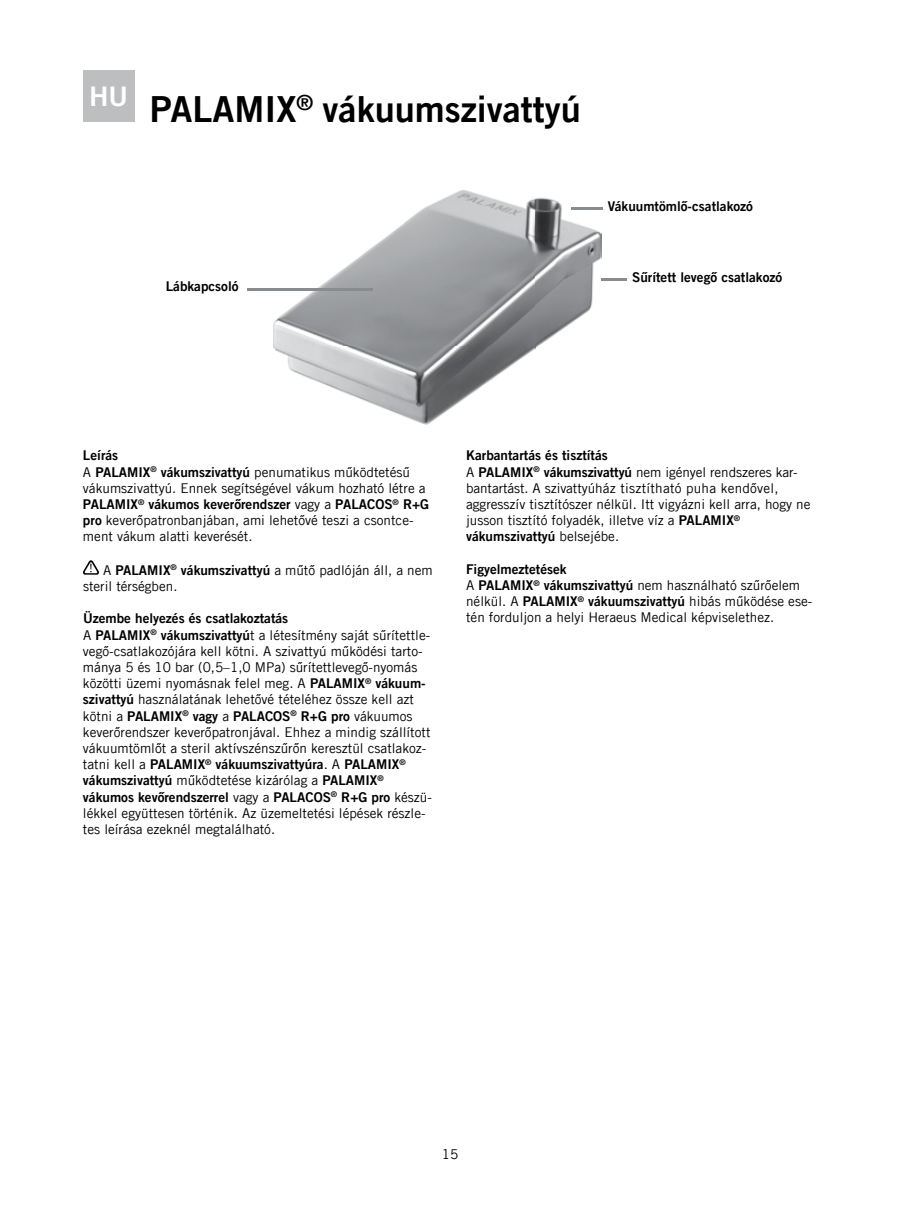
<style>
.page{position:relative;width:913px;height:1219px;background:#fff}
.page>*{position:absolute;margin:0;border:0;box-sizing:border-box;transform-origin:0 0}
.t1{font:36px "Trade Gothic LT Com Bd 2";color:#000}
.t2{font:27px "Trade Gothic LT Com Bd 2";color:#fff}
.t3{font:13.5px/16.2px "Trade Gothic LT Com";color:#000}
.t4{font:13.5px/16.2px "Trade Gothic LT Com Bd 2";color:#000}
.s1{font-family:"Trade Gothic LT Com Bd 2"}
.s2{font-family:"Trade Gothic LT Com"}
</style>
<div class="page">
<img style="left:273px;top:190px;width:327px;height:234px">
<hr style="left:570px;top:207px;width:32px;height:3px;background:#888c8e">
<hr style="left:600px;top:278px;width:26px;height:3px;background:#888c8e">
<hr style="left:247px;top:288px;width:126px;height:2px;background:#888c8e">
<div style="left:83px;top:71px;width:51px;height:51px;background:#bcbec0"></div>
<svg style="left:83px;top:560px;width:16px;height:14px"></svg>
<h2 class="t2" style="left:89px;top:80px;width:40px">HU</h2>
<h1 class="t1" style="left:150px;top:86px;width:432px">PALAMIX<sup>®</sup> vákuumszivattyú</h1>
<p class="t4" style="left:166px;top:277px;width:74px">Lábkapcsoló</p>
<p class="t4" style="left:607px;top:197px;width:146px">Vákuumtömlő-csatlakozó</p>
<p class="t4" style="left:631px;top:268px;width:151px">Sűrített levegő csatlakozó</p>
<p class="t4" style="left:83px;top:447px;width:37px">Leírás</p>
<p class="t3" style="left:83px;top:463px;width:344px">A <span class="s1">PALAMIX</span><sup>®</sup> <span class="s1">vákumszivattyú</span> penumatikus működtetésű vákumszivattyú. Ennek segítségével vákum hozható létre a</p>
<p class="t4" style="left:83px;top:495px;width:347px">PALAMIX<sup>®</sup> vákumos keverőrendszer <span class="s2">vagy a</span> PALACOS<sup>®</sup> R+G</p>
<p class="t3" style="left:83px;top:512px;width:332px"><span class="s1">pro</span> keverőpatronbanjában, ami lehetővé teszi a csontce&shy;ment vákum alatti keverését.</p>
<p class="t3" style="left:83px;top:561px;width:351px;text-indent:20px">A <span class="s1">PALAMIX</span><sup>®</sup> <span class="s1">vákumszivattyú</span> a műtő padlóján áll, a nem steril térségben.</p>
<p class="t4" style="left:83px;top:610px;width:207px">Üzembe helyezés és csatlakoztatás</p>
<p class="t3" style="left:83px;top:626px;width:348px">A <span class="s1">PALAMIX</span><sup>®</sup> <span class="s1">vákumszivattyú</span>t a létesítmény saját sűrítettle&shy;vegő-csatlakozójára kell kötni. A szivattyú működési tarto&shy;mánya 5 és 10 bar (0,5–1,0 MPa) sűrítettlevegő-nyomás közötti üzemi nyomásnak felel meg. A <span class="s1">PALAMIX</span><sup>®</sup> <span class="s1">vákuum&shy;szivattyú</span> használatának lehetővé tételéhez össze kell azt</p>
<p class="t4" style="left:83px;top:707px;width:331px"><span class="s2">kötni a</span> PALAMIX<sup>®</sup> vagy <span class="s2">a</span> PALACOS<sup>®</sup> R+G pro <span class="s2">vákuumos</span></p>
<p class="t3" style="left:83px;top:723px;width:349px">keverőrendszer keverőpatronjával. Ehhez a mindig szállított vákuumtömlőt a steril aktívszénszűrőn keresztül csatlakoz-</p>
<p class="t4" style="left:83px;top:756px;width:350px"><span class="s2">tatni kell a</span> PALAMIX<sup>®</sup> vákuumszivattyúra<span class="s2">. A</span> PALAMIX<sup>® </sup>vákumszivattyú <span class="s2">működtetése kizárólag a</span> PALAMIX<sup>® </sup>vákumos kevőrendszerrel <span class="s2">vagy a</span> PALACOS<sup>®</sup> R+G pro <span class="s2">készü-</span></p>
<p class="t3" style="left:83px;top:804px;width:344px">lékkel együttesen történik. Az üzemeltetési lépések részle&shy;tes leírása ezeknél megtalálható.</p>
<p class="t4" style="left:466px;top:447px;width:143px">Karbantartás és tisztítás</p>
<p class="t3" style="left:466px;top:463px;width:346px">A <span class="s1">PALAMIX</span><sup>®</sup> <span class="s1">vákumszivattyú</span> nem igényel rendszeres kar&shy;bantartást. A szivattyúház tisztítható puha kendővel, aggresszív tisztítószer nélkül. Itt vigyázni kell arra, hogy ne jusson tisztító folyadék, illetve víz a <span class="s1">PALAMIX</span><sup>®</sup></p>
<p class="t4" style="left:466px;top:528px;width:154px">vákumszivattyú <span class="s2">belsejébe.</span></p>
<p class="t4" style="left:466px;top:560px;width:102px">Figyelmeztetések</p>
<p class="t3" style="left:466px;top:577px;width:347px">A <span class="s1">PALAMIX</span><sup>®</sup> <span class="s1">vákumszivattyú</span> nem használható szűrőelem nélkül. A <span class="s1">PALAMIX</span><sup>®</sup> <span class="s1">vákuumszivattyú</span> hibás működése ese&shy;tén forduljon a helyi Heraeus Medical képviselethez.</p>
<p class="t3" style="left:441px;top:1145px;width:18px">15</p>
</div>
